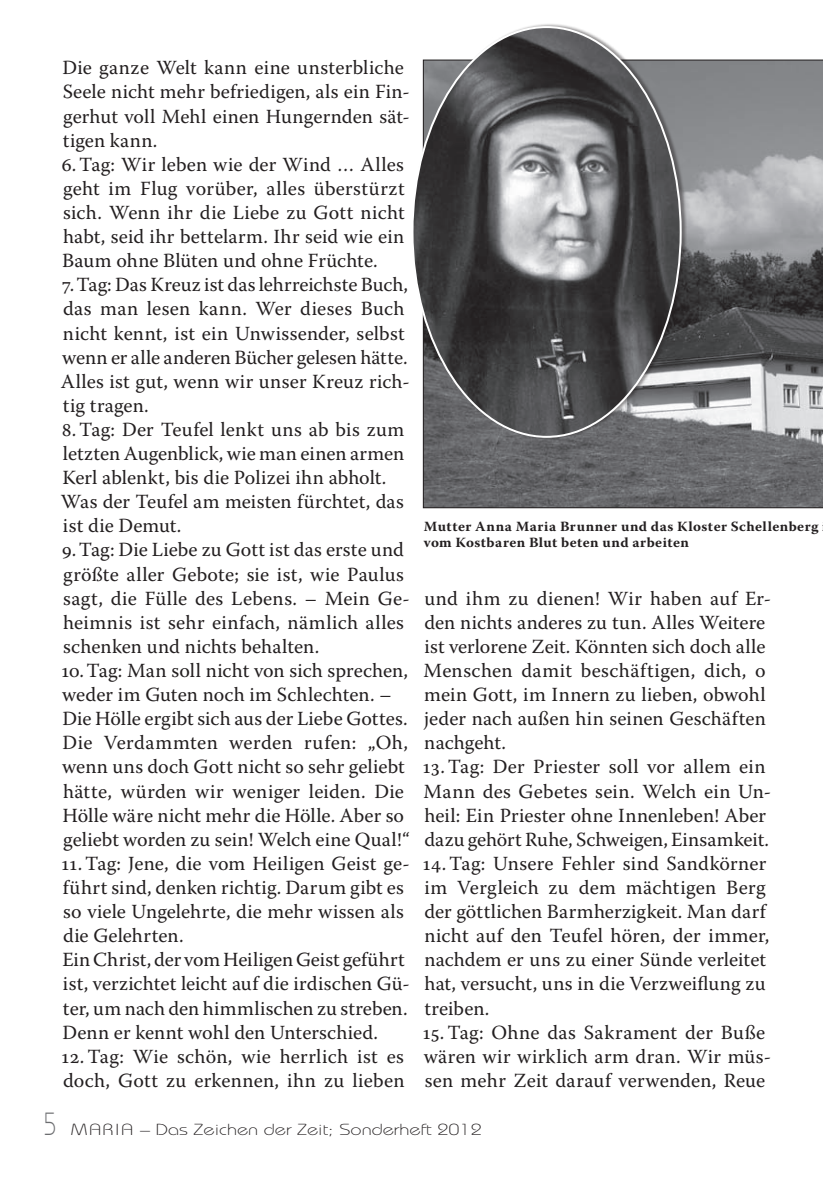
<style>
.page{position:relative;width:823px;height:1191px;background:#fff}
.page>*{position:absolute;margin:0;border:0;box-sizing:border-box;transform-origin:0 0}
.t1{font:20px/24.2px "Warnock Pro";letter-spacing:.01em;color:#231f20}
.t2{font:300 16px "Bauhaus";color:#231f20;scale:1.25 1}
.t3{font:700 14px/16px "Warnock Pro";letter-spacing:.03em;color:#231f20}
.s1{font-size:32px;color:#6c6d70}
</style>
<div class="page">
<svg style="left:422px;top:60px;width:400px;height:448px;background:#7c7d7f"></svg>
<div style="left:411px;top:23px;width:275px;height:417px;background:#231f20;opacity:.46"></div>
<img style="left:412px;top:27px;width:268px;height:410px">
<p class="t1" style="left:61px;top:55px;width:350px">Die ganze Welt kann eine unsterbliche Seele nicht mehr befriedigen, als ein Fin&shy;gerhut voll Mehl einen Hungernden sät&shy;tigen kann.<br>6.Tag: Wir leben wie der Wind … Alles geht im Flug vorüber, alles überstürzt sich. Wenn ihr die Liebe zu Gott nicht habt, seid ihr bettelarm. Ihr seid wie ein Baum ohne Blüten und ohne Früchte.<br>7.Tag: Das Kreuz ist das lehrreichste Buch, das man lesen kann. Wer dieses Buch nicht kennt, ist ein Unwissender, selbst wenn er alle anderen Bücher gelesen hätte.<br>Alles ist gut, wenn wir unser Kreuz rich&shy;tig tragen.<br>8.Tag: Der Teufel lenkt uns ab bis zum letzten Augenblick, wie man einen armen Kerl ablenkt, bis die Polizei ihn abholt.<br>Was der Teufel am meisten fürchtet, das ist die Demut.<br>9.Tag: Die Liebe zu Gott ist das erste und größte aller Gebote; sie ist, wie Paulus sagt, die Fülle des Lebens. – Mein Ge&shy;heimnis ist sehr einfach, nämlich alles schenken und nichts behalten.<br>10.Tag: Man soll nicht von sich sprechen, weder im Guten noch im Schlechten. – Die Hölle ergibt sich aus der Liebe Gottes.<br>Die Verdammten werden rufen: „Oh, wenn uns doch Gott nicht so sehr geliebt hätte, würden wir weniger leiden. Die Hölle wäre nicht mehr die Hölle. Aber so geliebt worden zu sein! Welch eine Qual!“ 11.Tag: Jene, die vom Heiligen Geist ge&shy;führt sind, denken richtig. Darum gibt es so viele Ungelehrte, die mehr wissen als die Gelehrten.<br>Ein Christ, der vom Heiligen Geist geführt ist, verzichtet leicht auf die irdischen Gü&shy;ter, um nach den himmlischen zu streben.<br>Denn er kennt wohl den Unterschied.<br>12.Tag: Wie schön, wie herrlich ist es doch, Gott zu erkennen, ihn zu lieben</p>
<p class="t3" style="left:423px;top:518px;width:396px">Mutter Anna Maria Brunner und das Kloster Schellenberg vom Kostbaren Blut beten und arbeiten</p>
<p class="t1" style="left:422px;top:586px;width:350px">und ihm zu dienen! Wir haben auf Er&shy;den nichts anderes zu tun. Alles Weitere ist verlorene Zeit. Könnten sich doch alle Menschen damit beschäftigen, dich, o mein Gott, im Innern zu lieben, obwohl jeder nach außen hin seinen Geschäften nachgeht.<br>13.Tag: Der Priester soll vor allem ein Mann des Gebetes sein. Welch ein Un&shy;heil: Ein Priester ohne Innenleben! Aber dazu gehört Ruhe, Schweigen, Einsamkeit.<br>14.Tag: Unsere Fehler sind Sandkörner im Vergleich zu dem mächtigen Berg der göttlichen Barmherzigkeit. Man darf nicht auf den Teufel hören, der immer, nachdem er uns zu einer Sünde verleitet hat, versucht, uns in die Verzweiflung zu treiben.<br>15.Tag: Ohne das Sakrament der Buße wären wir wirklich arm dran. Wir müs&shy;sen mehr Zeit darauf verwenden, Reue</p>
<p class="t2" style="left:43px;top:1120px;width:352px"><span class="s1">5</span> MARIA – Das Zeichen der Zeit; Sonderheft 2012</p>
</div>
